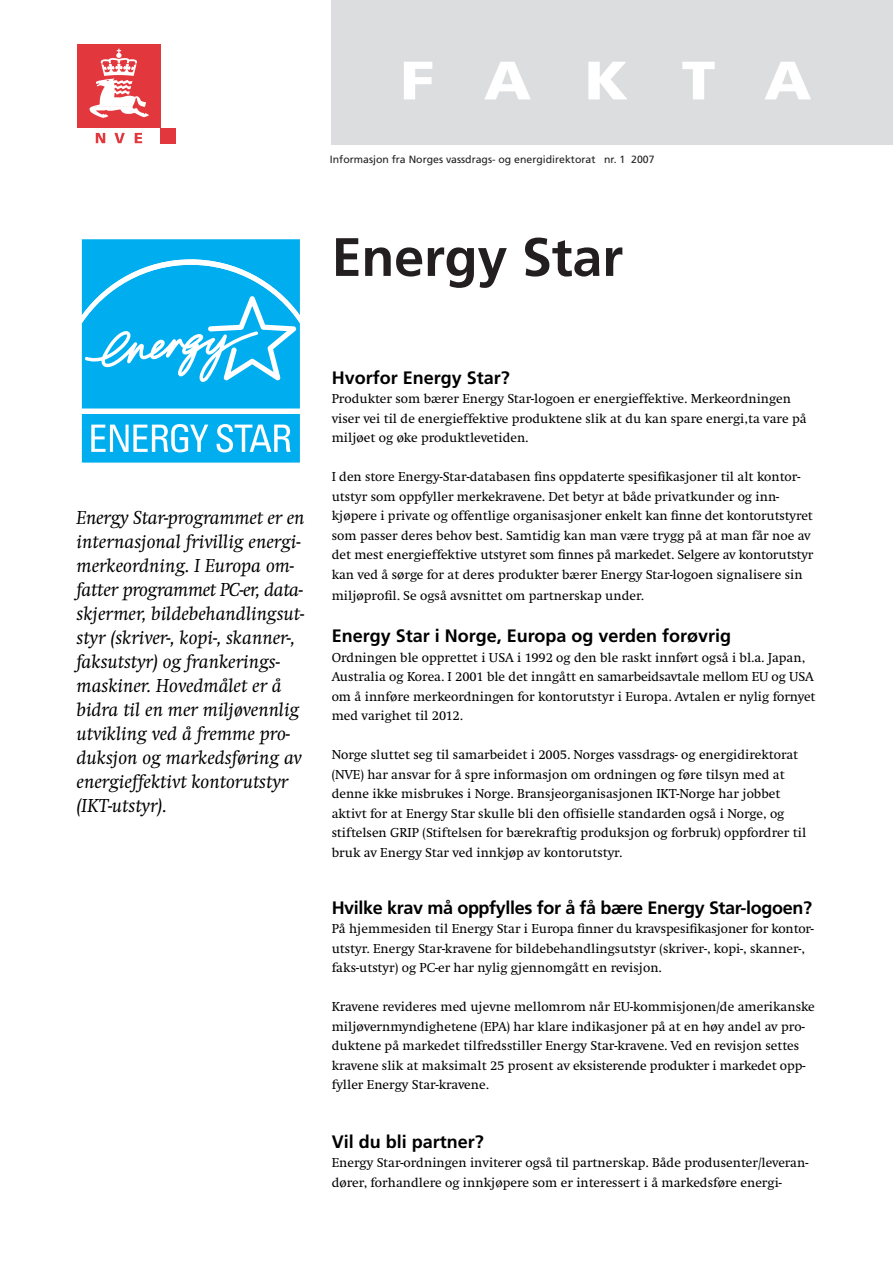
<style>
.page{position:relative;width:893px;height:1263px;background:#fff}
.page>*{position:absolute;margin:0;border:0;box-sizing:border-box;transform-origin:0 0}
.t1{font:700 54px "Frutiger";letter-spacing:-.005em;color:#231f20}
.t2{font:900 54px "Frutiger";letter-spacing:.84em;color:#fff;scale:1.13 1}
.t3{font:italic 19.5px/24px "Swift EF";color:#000}
.t4{font:700 18px "Frutiger";color:#000}
.t5{font:700 18px "Frutiger";letter-spacing:-.02em;color:#000}
.t6{font:13.5px/19.5px "Swift EF";color:#000}
.t7{font:10.5px "Frutiger";color:#231f20}
</style>
<div class="page">
<svg style="left:96px;top:133px;width:9px;height:10px"></svg>
<svg style="left:114px;top:133px;width:11px;height:10px"></svg>
<svg style="left:135px;top:133px;width:7px;height:10px"></svg>
<div style="left:77px;top:44px;width:84px;height:84px;background:#e1373d"></div>
<div style="left:161px;top:128px;width:14px;height:15px;background:#e1373d"></div>
<svg style="left:90px;top:49px;width:59px;height:69px"></svg>
<div style="left:332px;top:0;width:561px;height:144px;background:#dcdddf"></div>
<svg style="left:82px;top:239px;width:218px;height:169px;background:#21b8f1"></svg>
<svg style="left:81px;top:414px;width:219px;height:49px;background:#33bef2"></svg>
<p class="t2" style="left:400px;top:48px;width:366px">FAKTA</p>
<p class="t7" style="left:330px;top:153px;width:326px">Informasjon fra Norges vassdrags- og energidirektorat nr. 1 2007</p>
<p class="t1" style="left:332px;top:225px;width:293px">Energy Star</p>
<p class="t3" style="left:77px;top:506px;width:229px">Energy Star-programmet er en internasjonal frivillig energi&shy;merkeordning. I Europa om&shy;fatter programmet PC-er, data&shy;skjermer, bildebehandlingsut&shy;styr (skriver-, kopi-, skanner-, faksutstyr) og frankerings&shy;maskiner. Hovedmålet er å bidra til en mer miljøvennlig utvikling ved å fremme pro&shy;duksjon og markedsføring av energieffektivt kontorutstyr (IKT-utstyr).</p>
<p class="t4" style="left:332px;top:367px;width:180px">Hvorfor Energy Star?</p>
<p class="t6" style="left:332px;top:390px;width:476px">Produkter som bærer Energy Star-logoen er energieffektive. Merkeordningen viser vei til de energieffektive produktene slik at du kan spare energi,ta vare på miljøet og øke produktlevetiden.</p>
<p class="t6" style="left:332px;top:468px;width:483px">I den store Energy-Star-databasen fins oppdaterte spesifikasjoner til alt kontor&shy;utstyr som oppfyller merkekravene. Det betyr at både privatkunder og inn&shy;kjøpere i private og offentlige organisasjoner enkelt kan finne det kontorutstyret som passer deres behov best. Samtidig kan man være trygg på at man får noe av det mest energieffektive utstyret som finnes på markedet. Selgere av kontorutstyr kan ved å sørge for at deres produkter bærer Energy Star-logoen signalisere sin</p>
<p class="t6" style="left:332px;top:586px;width:314px">miljøprofil. Se også avsnittet om partnerskap under.</p>
<p class="t4" style="left:332px;top:625px;width:401px">Energy Star i Norge, Europa og verden forøvrig</p>
<p class="t6" style="left:332px;top:648px;width:485px">Ordningen ble opprettet i USA i 1992 og den ble raskt innført også i bl.a. Japan, Australia og Korea. I 2001 ble det inngått en samarbeidsavtale mellom EU og USA om å innføre merkeordningen for kontorutstyr i Europa. Avtalen er nylig fornyet med varighet til 2012.</p>
<p class="t6" style="left:332px;top:745px;width:476px">Norge sluttet seg til samarbeidet i 2005. Norges vassdrags- og energidirektorat (NVE) har ansvar for å spre informasjon om ordningen og føre tilsyn med at denne ikke misbrukes i Norge. Bransjeorganisasjonen IKT-Norge har jobbet aktivt for at Energy Star skulle bli den offisielle standarden også i Norge, og stiftelsen GRIP (Stiftelsen for bærekraftig produksjon og forbruk) oppfordrer til bruk av Energy Star ved innkjøp av kontorutstyr.</p>
<p class="t5" style="left:332px;top:897px;width:482px">Hvilke krav må oppfylles for å få bære Energy Star-logoen?</p>
<p class="t6" style="left:332px;top:919px;width:484px">På hjemmesiden til Energy Star i Europa finner du kravspesifikasjoner for kontor&shy;utstyr. Energy Star-kravene for bildebehandlingsutstyr (skriver-, kopi-, skanner-, faks-utstyr) og PC-er har nylig gjennomgått en revisjon.</p>
<p class="t6" style="left:332px;top:997px;width:485px">Kravene revideres med ujevne mellomrom når EU-kommisjonen/de amerikanske miljøvernmyndighetene (EPA) har klare indikasjoner på at en høy andel av pro&shy;duktene på markedet tilfredsstiller Energy Star-kravene. Ved en revisjon settes kravene slik at maksimalt 25 prosent av eksisterende produkter i markedet opp&shy;fyller Energy Star-kravene.</p>
<p class="t4" style="left:332px;top:1131px;width:154px">Vil du bli partner?</p>
<p class="t6" style="left:332px;top:1153px;width:478px">Energy Star-ordningen inviterer også til partnerskap. Både produsenter/leveran&shy;dører, forhandlere og innkjøpere som er interessert i å markedsføre energi-</p>
</div>
